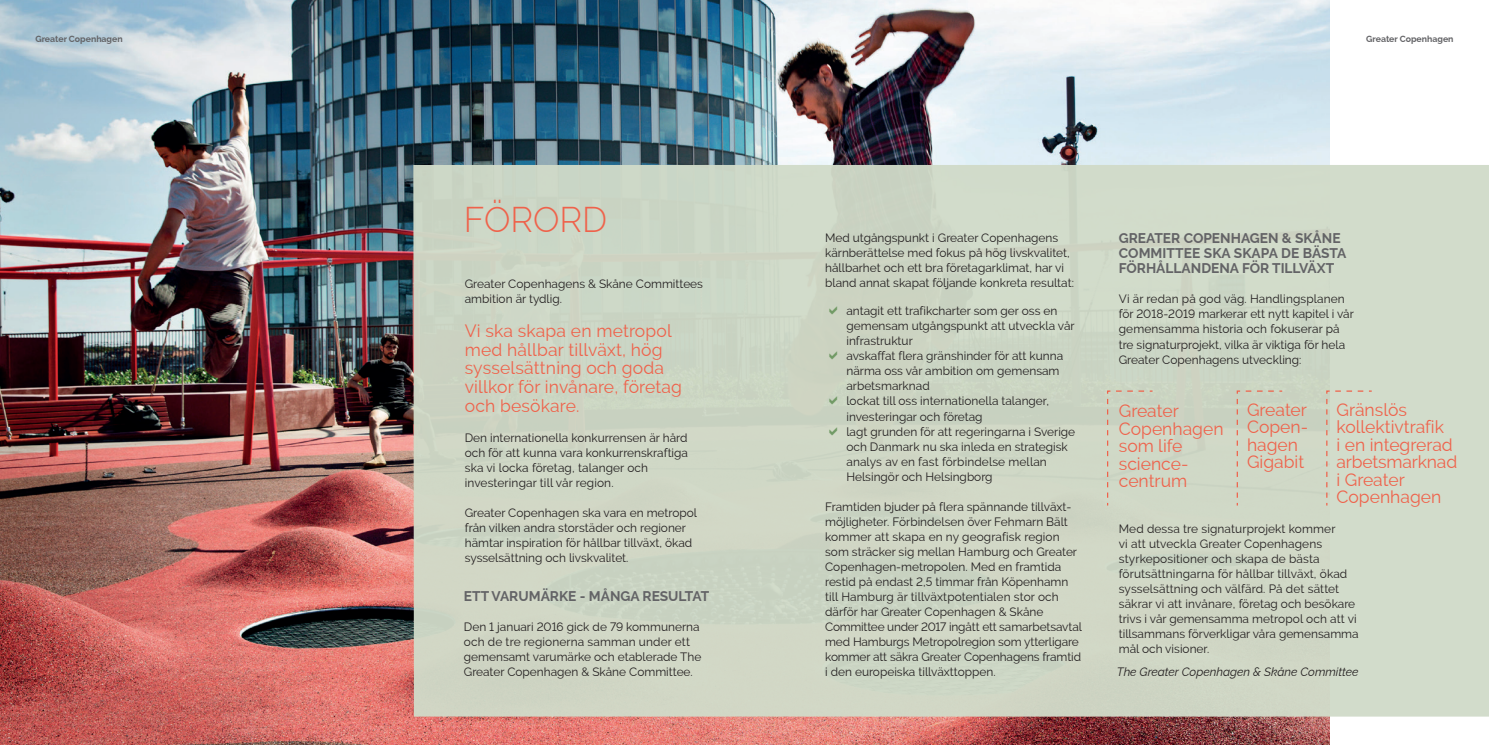
<style>
.page{position:relative;width:1489px;height:745px;background:#fff}
.page>*{position:absolute;margin:0;border:0;box-sizing:border-box;transform-origin:0 0}
.t1{font:300 35px "Raleway";color:#ef624b}
.t2{font:17.5px/17.5px "Raleway";color:#ef624b}
.t3{font:700 13.75px/15px "Raleway";color:#636366}
.t4{font:11.88px/15px "Raleway";color:#231f20}
.t5{font:italic 11.88px "Raleway";color:#231f20}
.t6{font:700 8.75px "Raleway";color:#636366}
</style>
<div class="page">
<img style="left:0;top:0;width:1329px;height:744px">
<div style="left:413px;top:165px;width:1075px;height:551px;background:#d0d7c6"></div>
<div style="left:1106px;top:389px;width:47px;height:117px;background:#d0d8c7"></div>
<div style="left:1325px;top:389px;width:47px;height:117px;background:#d2dccb"></div>
<div style="left:1235px;top:389px;width:48px;height:117px;background:#d0d8c7"></div>
<svg style="left:829px;top:306px;width:8px;height:8px"></svg>
<svg style="left:829px;top:351px;width:8px;height:8px"></svg>
<svg style="left:829px;top:396px;width:8px;height:8px"></svg>
<svg style="left:829px;top:426px;width:8px;height:8px"></svg>
<p class="t6" style="left:35px;top:34px;width:89px">Greater Copenhagen</p>
<h1 class="t1" style="left:464px;top:199px;width:145px">FÖRORD</h1>
<p class="t4" style="left:465px;top:276px;width:240px">Greater Copenhagens &amp; Skåne Committees ambition är tydlig.</p>
<h2 class="t2" style="left:465px;top:321px;width:219px;line-height:18.8px">Vi ska skapa en metropol med hållbar tillväxt, hög sysselsättning och goda villkor för invånare, företag och besökare.</h2>
<p class="t4" style="left:465px;top:430px;width:225px">Den internationella konkurrensen är hård och för att kunna vara konkurrenskraftiga ska vi locka företag, talanger och investeringar till vår region.</p>
<p class="t4" style="left:465px;top:505px;width:234px">Greater Copenhagen ska vara en metropol från vilken andra storstäder och regioner hämtar inspiration för hållbar tillväxt, ökad sysselsättning och livskvalitet.</p>
<p class="t3" style="left:464px;top:588px;width:247px">ETT VARUMÄRKE - MÅNGA RESULTAT</p>
<p class="t4" style="left:464px;top:618px;width:239px">Den 1 januari 2016 gick de 79 kommunerna och de tre regionerna samman under ett gemensamt varumärke och etablerade The Greater Copenhagen &amp; Skåne Committee.</p>
<p class="t6" style="left:1366px;top:34px;width:89px">Greater Copenhagen</p>
<p class="t4" style="left:825px;top:230px;width:250px">Med utgångspunkt i Greater Copenhagens kärnberättelse med fokus på hög livskvalitet, hållbarhet och ett bra företagarklimat, har vi bland annat skapat följande konkreta resultat:</p>
<p class="t4" style="left:846px;top:303px;width:230px">antagit ett trafikcharter som ger oss en gemensam utgångspunkt att utveckla vår infrastruktur<br>avskaffat flera gränshinder för att kunna närma oss vår ambition om gemensam arbetsmarknad<br>lockat till oss internationella talanger, investeringar och företag<br>lagt grunden för att regeringarna i Sverige och Danmark nu ska inleda en strategisk analys av en fast förbindelse mellan Helsingör och Helsingborg</p>
<p class="t4" style="left:825px;top:498px;width:258px">Framtiden bjuder på flera spännande tillväxt&shy;möjligheter. Förbindelsen över Fehmarn Bält kommer att skapa en ny geografisk region som sträcker sig mellan Hamburg och Greater Copenhagen-metropolen. Med en framtida restid på endast 2,5 timmar från Köpenhamn till Hamburg är tillväxtpotentialen stor och därför har Greater Copenhagen &amp; Skåne Committee under 2017 ingått ett samarbetsavtal med Hamburgs Metropolregion som ytterligare kommer att säkra Greater Copenhagens framtid i den europeiska tillväxttoppen.</p>
<p class="t3" style="left:1118px;top:231px;width:229px">GREATER COPENHAGEN &amp; SKÅNE<br>COMMITTEE SKA SKAPA DE BÄSTA<br>FÖRHÅLLANDENA FÖR TILLVÄXT</p>
<p class="t4" style="left:1118px;top:291px;width:236px">Vi är redan på god väg. Handlingsplanen för 2018-2019 markerar ett nytt kapitel i vår gemensamma historia och fokuserar på tre signaturprojekt, vilka är viktiga för hela Greater Copenhagens utveckling:</p>
<h2 class="t2" style="left:1118px;top:402px;width:106px">Greater<br>Copenhagen som life science&shy;centrum</h2>
<h2 class="t2" style="left:1336px;top:400px;width:122px">Gränslös kollektivtrafik<br>i en integrerad arbetsmarknad i Greater<br>Copenhagen</h2>
<h2 class="t2" style="left:1246px;top:400px;width:63px">Greater<br>Copen&shy;hagen<br>Gigabit</h2>
<p class="t4" style="left:1118px;top:521px;width:241px">Med dessa tre signaturprojekt kommer<br>vi att utveckla Greater Copenhagens styrkepositioner och skapa de bästa förutsättningarna för hållbar tillväxt, ökad sysselsättning och välfärd. På det sättet säkrar vi att invånare, företag och besökare trivs i vår gemensamma metropol och att vi tillsammans förverkligar våra gemensamma mål och visioner.</p>
<p class="t5" style="left:1116px;top:664px;width:243px">The Greater Copenhagen &amp; Skåne Committee</p>
</div>
